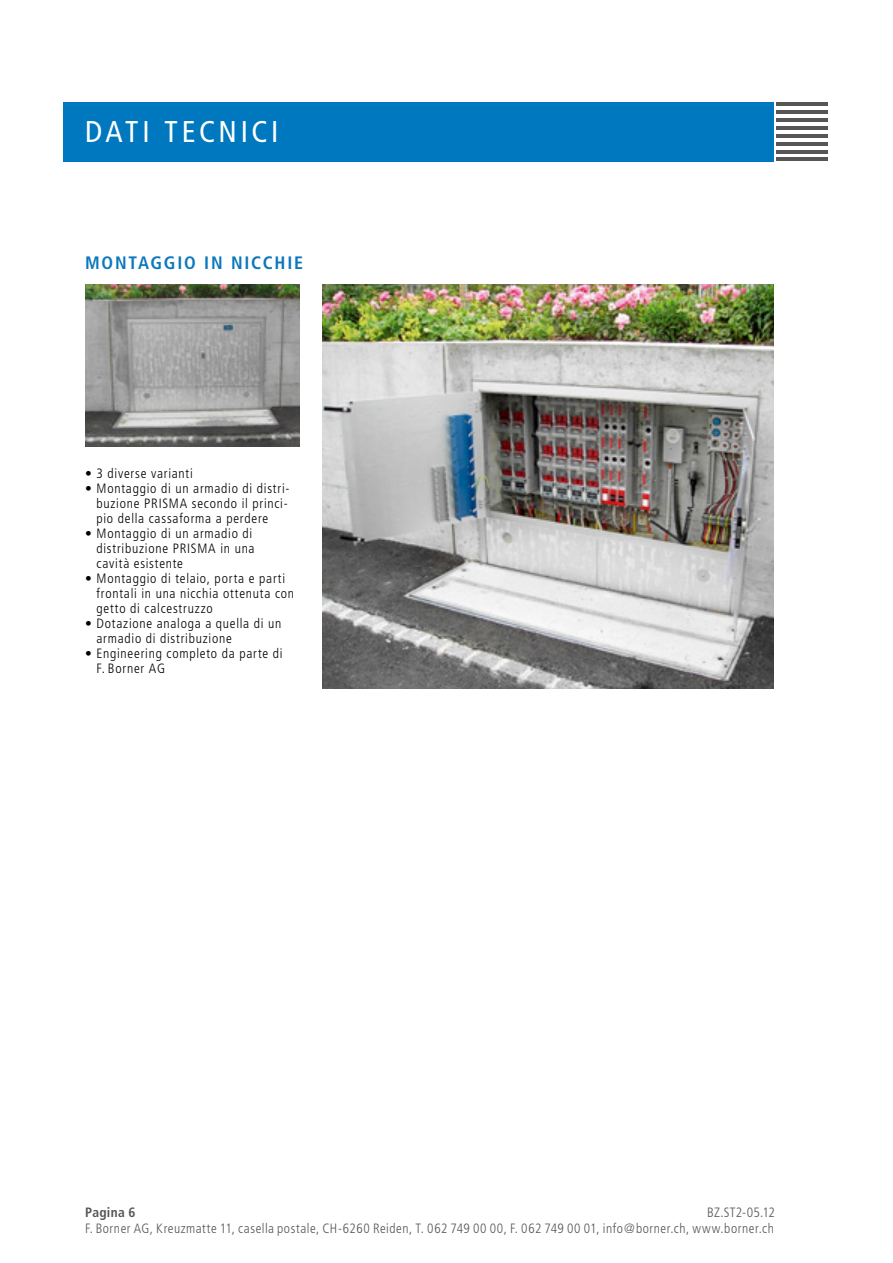
<style>
.page{position:relative;width:893px;height:1263px;background:#fff}
.page>*{position:absolute;margin:0;border:0;box-sizing:border-box;transform-origin:0 0}
.t1{font:condensed 30px "Frutiger";letter-spacing:.115em;color:#fff}
.t2{font:700 condensed 18px "Frutiger";letter-spacing:.1em;color:#0c78bd}
.t3{font:300 condensed 13.5px/15px "Frutiger";letter-spacing:.055em;color:#020204}
.t4{font:300 condensed 13.5px/16.5px "Frutiger";letter-spacing:.04em;color:#565656;text-align:right}
.t5{font:700 condensed 13.5px "Frutiger";letter-spacing:.02em;color:#565656}
</style>
<div class="page">
<div style="left:64px;top:102px;width:710px;height:59px;background:#0078bf"></div>
<hr style="left:776px;top:102px;width:51px;height:4px;background:#565656">
<hr style="left:776px;top:118px;width:51px;height:4px;background:#565656">
<hr style="left:776px;top:134px;width:51px;height:4px;background:#565656">
<hr style="left:776px;top:150px;width:51px;height:3px;background:#565656">
<hr style="left:776px;top:110px;width:51px;height:4px;background:#565656">
<hr style="left:776px;top:126px;width:51px;height:4px;background:#565656">
<hr style="left:776px;top:142px;width:51px;height:4px;background:#565656">
<hr style="left:776px;top:157px;width:51px;height:4px;background:#565656">
<img style="left:85px;top:285px;width:215px;height:161px">
<img style="left:322px;top:285px;width:452px;height:403px">
<h1 class="t1" style="left:85px;top:114px;width:195px">DATI TECNICI</h1>
<h2 class="t2" style="left:85px;top:252px;width:220px">MONTAGGIO IN NICCHIE</h2>
<p class="t3" style="left:85px;top:466px;width:109px">• 3 diverse varianti</p>
<p class="t3" style="left:97px;top:481px;width:195px;text-indent:-11px">• Montaggio di un armadio di distri&shy;buzione PRISMA secondo il princi&shy;pio della cassaforma a perdere</p>
<p class="t3" style="left:97px;top:526px;width:160px;text-indent:-11px">• Montaggio di un armadio di distribuzione PRISMA in una cavità esistente</p>
<p class="t3" style="left:97px;top:571px;width:199px;text-indent:-11px">• Montaggio di telaio, porta e parti frontali in una nicchia ottenuta con getto di calcestruzzo</p>
<p class="t3" style="left:97px;top:616px;width:186px;text-indent:-11px">• Dotazione analoga a quella di un armadio di distribuzione</p>
<p class="t3" style="left:97px;top:646px;width:188px;text-indent:-11px">• Engineering completo da parte di<br>F. Borner AG</p>
<p class="t5" style="left:85px;top:1204px;width:52px">Pagina 6</p>
<p class="t4" style="left:85px;top:1204px;width:691px">BZ.ST2-05.12<br>F. Borner AG, Kreuzmatte 11, casella postale, CH-6260 Reiden, T. 062 749 00 00, F. 062 749 00 01, info@borner.ch, www.borner.ch</p>
</div>
